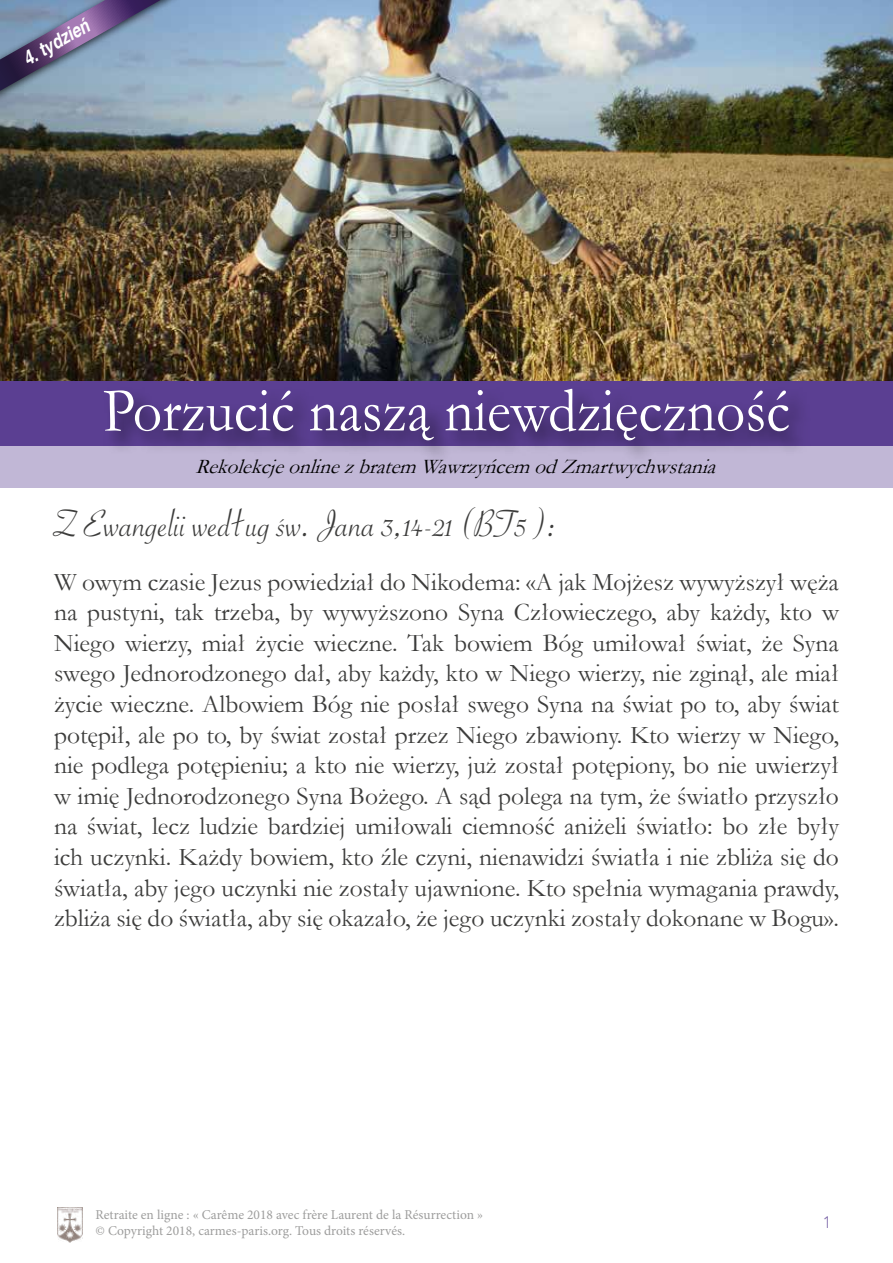
<style>
.page{position:relative;width:893px;height:1263px;background:#fff}
.page>*{position:absolute;margin:0;border:0;box-sizing:border-box;transform-origin:0 0}
.t1{font:63px "Garamond";color:#fff;scale:.91 1}
.t2{font:40.5px "Savoye Let Plain";color:#3c3c3b}
.t3{font:25.5px/30.6px "Garamond";color:#3c3c3b;text-align:justify}
.t4{font:italic 21px "Garamond";color:#000}
.t5{font:italic 700 condensed 19.5px "Helvetica";color:#fff}
.t6{font:300 16.5px "Avenir LT Std";color:#5b3f92}
.t7{font:13.5px/16.2px "Minion Pro";color:#5c5c5b}
</style>
<div class="page">
<img style="left:0;top:0;width:893px;height:382px">
<div style="left:0;top:0;width:253px;height:146px;background:#000;opacity:.75"></div>
<svg style="left:0;top:0;width:161px;height:91px;background:#7a84a5"></svg>
<div style="left:0;top:382px;width:893px;height:106px;background:#5b3f92"></div>
<div style="left:0;top:446px;width:893px;height:44px;background:#c1b7d6"></div>
<div style="left:103px;top:387px;width:709px;height:78px;background:#000;opacity:.65"></div>
<img style="left:58px;top:1208px;width:24px;height:35px">
<p class="t5" style="left:19px;top:50px;width:74px;rotate:-30deg">4. tydzień</p>
<h1 class="t1" style="left:103px;top:368px;width:757px">Porzucić naszą niewdzięczność</h1>
<p class="t4" style="left:195px;top:453px;width:530px">RekolekcjeonlinezbratemWawrzyńcemodZmartwychwstania</p>
<h2 class="t2" style="left:54px;top:497px;width:505px">Z Ewangelii według św. Jana 3,14-21 (BT5 ):</h2>
<p class="t3" style="left:54px;top:566px;width:786px">W owym czasie Jezus powiedział do Nikodema: «A jak Mojżesz wywyższył węża na pustyni, tak trzeba, by wywyższono Syna Człowieczego, aby każdy, kto w Niego wierzy, miał życie wieczne. Tak bowiem Bóg umiłował świat, że Syna swego Jednorodzonego dał, aby każdy, kto w Niego wierzy, nie zginął, ale miał życie wieczne. Albowiem Bóg nie posłał swego Syna na świat po to, aby świat potępił, ale po to, by świat został przez Niego zbawiony. Kto wierzy w Niego, nie podlega potępieniu; a kto nie wierzy, już został potępiony, bo nie uwierzył w imię Jednorodzonego Syna Bożego. A sąd polega na tym, że światło przyszło na świat, lecz ludzie bardziej umiłowali ciemność aniżeli światło: bo złe były ich uczynki. Każdy bowiem, kto źle czyni, nienawidzi światła i nie zbliża się do światła, aby jego uczynki nie zostały ujawnione. Kto spełnia wymagania prawdy, zbliża się do światła, aby się okazało, że jego uczynki zostały dokonane w Bogu».</p>
<p class="t7" style="left:95px;top:1206px;width:389px">Retraite en ligne : « Carême 2018 avec frère Laurent de la Résurrection » © Copyright 2018, carmes-paris.org. Tous droits réservés.</p>
<p class="t6" style="left:823px;top:1213px;width:10px">1</p>
</div>
